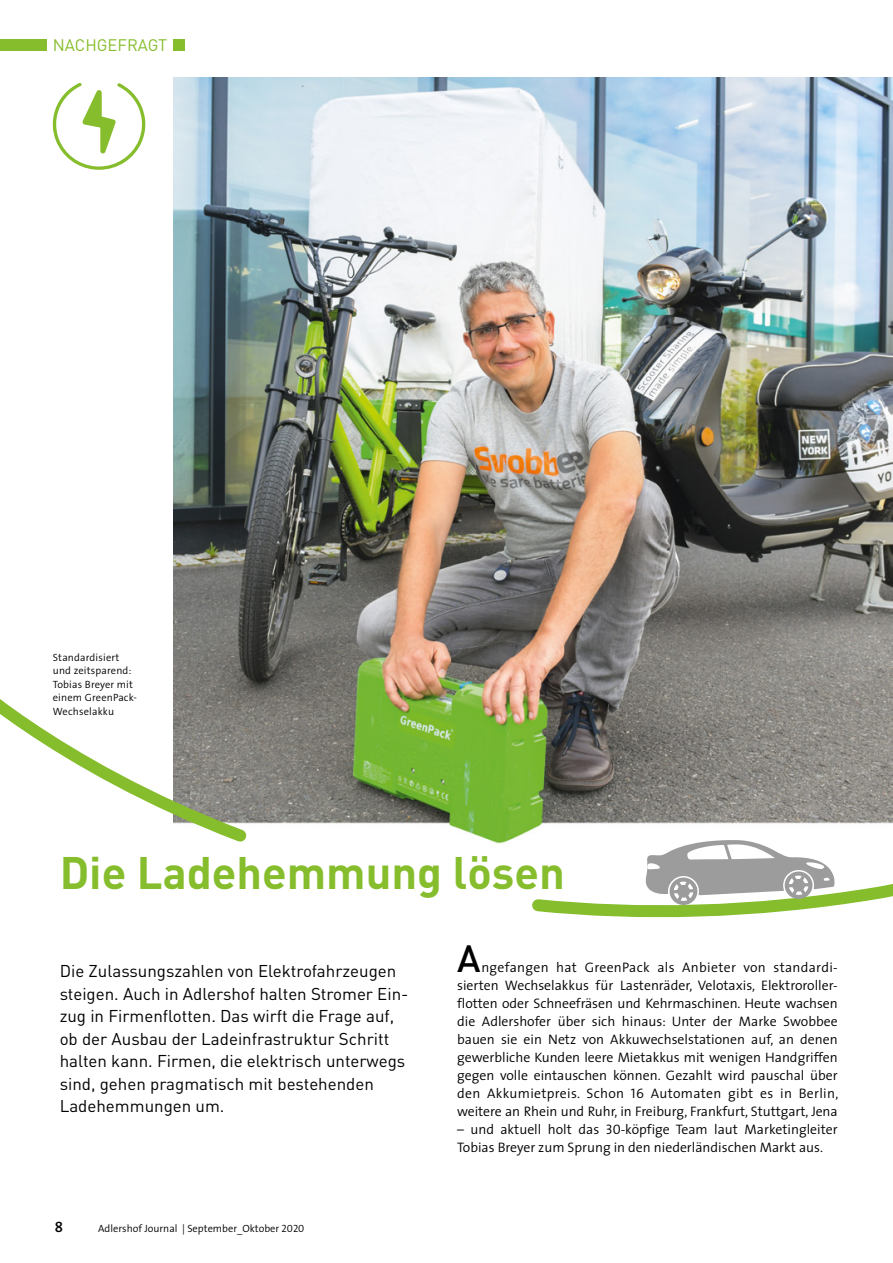
<style>
.page{position:relative;width:893px;height:1263px;background:#fff}
.page>*{position:absolute;margin:0;border:0;box-sizing:border-box;transform-origin:0 0}
.t1{font:700 45px "DIN";color:#86bd2c}
.t2{font:500 37.5px "DIN";color:#000}
.t3{font:16.95px/22.5px "DIN";color:#000}
.t4{font:16.5px "DIN";color:#86bd2c}
.t5{font:15px "The Mix Semi Bold Caps";color:#000}
.t6{font:300 13.8px/18px "The Sans";color:#000;text-align:justify}
.t7{font:300 10.5px/13.5px "The Sans B4";letter-spacing:.015em;color:#000}
.t8{font:300 10.5px "The Sans";color:#000}
.s1{font-family:"The Sans Semi Light Caps";font-weight:400}
</style>
<div class="page">
<img style="left:173px;top:78px;width:720px;height:766px">
<div style="left:0;top:40px;width:47px;height:11px;background:#86bd2c"></div>
<div style="left:173px;top:40px;width:12px;height:11px;background:#86bd2c"></div>
<svg style="left:0;top:658px;width:256px;height:186px"></svg>
<svg style="left:525px;top:670px;width:368px;height:248px"></svg>
<svg style="left:53px;top:83px;width:92px;height:87px"></svg>
<svg style="left:645px;top:840px;width:191px;height:65px"></svg>
<p class="t4" style="left:53px;top:35px;width:116px">NACHGEFRAGT</p>
<p class="t7" style="left:53px;top:651px;width:85px">Standardisiert und zeitsparend:<br>Tobias Breyer mit einem GreenPack-<br>Wechselakku</p>
<h1 class="t1" style="left:60px;top:843px;width:507px">Die Ladehemmung lösen</h1>
<p class="t3" style="left:60px;top:959px;width:350px">Die Zulassungszahlen von Elektrofahrzeugen steigen. Auch in Adlershof halten Stromer Ein&shy;zug in Firmenflotten. Das wirft die Frage auf, ob der Ausbau der Ladeinfrastruktur Schritt halten kann. Firmen, die elektrisch unterwegs sind, gehen pragmatisch mit bestehenden Ladehemmungen um.</p>
<p class="t5" style="left:55px;top:1215px;width:10px">8</p>
<p class="t8" style="left:98px;top:1220px;width:208px">Adlershof Journal | September_Oktober <span class="s1">2020</span></p>
<h2 class="t2" style="left:457px;top:935px;width:25px">A</h2>
<p class="t6" style="left:457px;top:958px;width:383px;text-indent:24px">ngefangen hat GreenPack als Anbieter von standardi&shy;sierten Wechselakkus für Lastenräder, Velotaxis, Elektroroller&shy;flotten oder Schneefräsen und Kehrmaschinen. Heute wachsen die Adlershofer über sich hinaus: Unter der Marke Swobbee bauen sie ein Netz von Akkuwechselstationen auf, an denen gewerbliche Kunden leere Mietakkus mit wenigen Handgriffen gegen volle eintauschen können. Gezahlt wird pauschal über den Akkumietpreis. Schon <span class="s1">16</span> Automaten gibt es in Berlin, weitere an Rhein und Ruhr, in Freiburg, Frankfurt, Stuttgart, Jena</p>
<p class="t6" style="left:457px;top:1120px;width:382px">– und aktuell holt das <span class="s1">30</span>-köpfige Team laut Marketingleiter<br>Tobias Breyer zum Sprung in den niederländischen Markt aus.</p>
</div>
